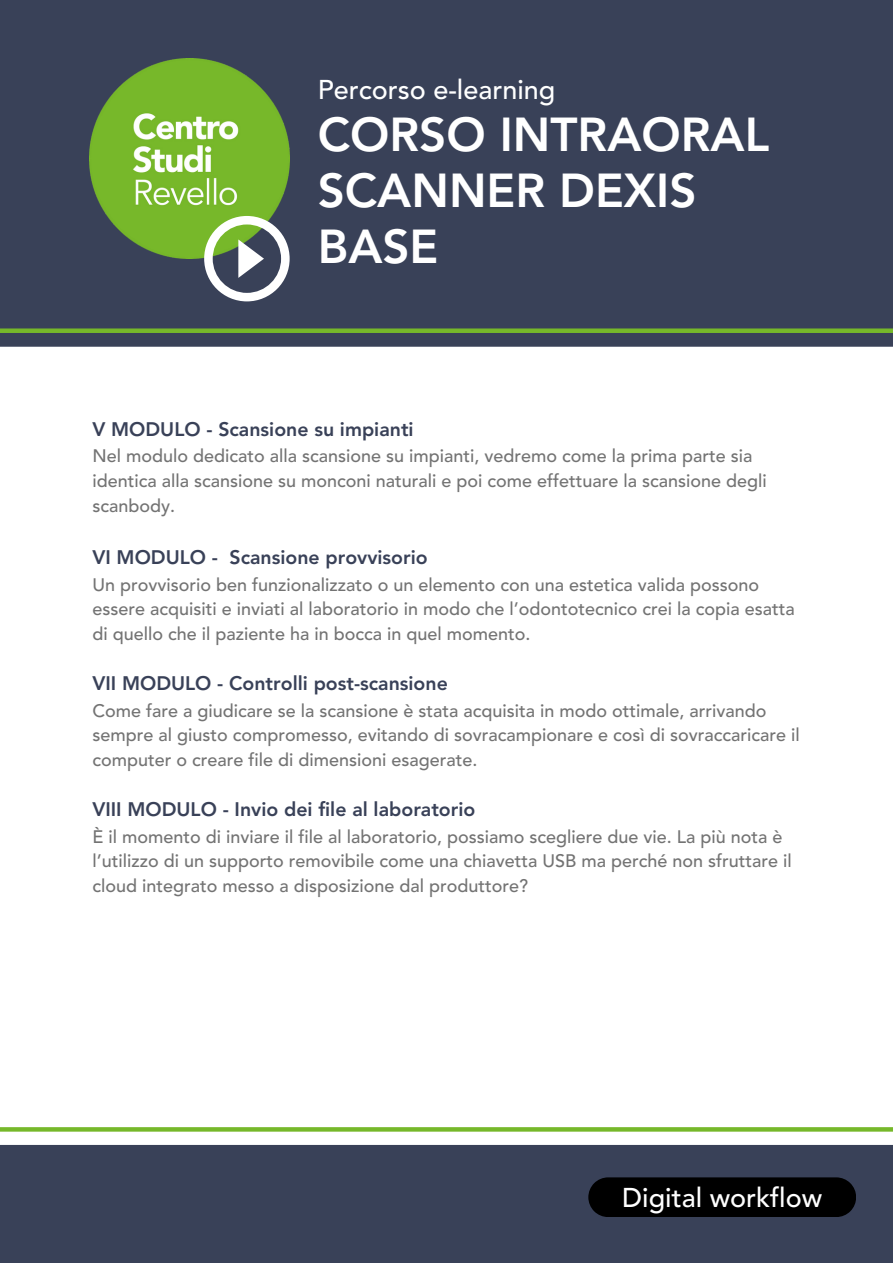
<style>
.page{position:relative;width:893px;height:1264px;background:#fff}
.page>*{position:absolute;margin:0;border:0;box-sizing:border-box;transform-origin:0 0}
.t1{font:800 47.25px/56.2px "Avenir LT Std";color:#fff}
.t2{font:500 27px "Avenir LT Std";color:#fff}
.t3{font:800 19.5px "Avenir LT Std";color:#394158}
.t4{font:500 18px/24.8px "Avenir LT Std";color:#737373}
</style>
<div class="page">
<div style="left:0;top:0;width:892px;height:1262px;background:#394158"></div>
<img style="left:89px;top:58px;width:200px;height:200px">
<svg style="left:204px;top:216px;width:85px;height:85px"></svg>
<div style="left:0;top:347px;width:892px;height:797px;background:#fff"></div>
<div style="left:588px;top:1177px;width:268px;height:39px;background:#000"></div>
<svg style="left:0;top:1127px;width:892px;height:4px;background:#7bba32"></svg>
<div style="left:0;top:328px;width:892px;height:5px;background:#76b82a"></div>
<p class="t2" style="left:318px;top:79px;width:239px">Percorso e-learning</p>
<p class="t1" style="left:318px;top:110px;width:453px">CORSO INTRAORAL<br>SCANNER DEXIS</p>
<p class="t1" style="left:318px;top:223px;width:122px">BASE</p>
<p class="t3" style="left:92px;top:421px;width:323px">V MODULO - Scansione su impianti</p>
<p class="t4" style="left:92px;top:445px;width:675px">Nel modulo dedicato alla scansione su impianti, vedremo come la prima parte sia identica alla scansione su monconi naturali e poi come effettuare la scansione degli scanbody.</p>
<p class="t3" style="left:92px;top:549px;width:337px">VI MODULO - Scansione provvisorio</p>
<p class="t4" style="left:92px;top:573px;width:703px">Un provvisorio ben funzionalizzato o un elemento con una estetica valida possono essere acquisiti e inviati al laboratorio in modo che l’odontotecnico crei la copia esatta di quello che il paziente ha in bocca in quel momento.</p>
<p class="t3" style="left:92px;top:675px;width:357px">VII MODULO - Controlli post-scansione</p>
<p class="t4" style="left:92px;top:699px;width:708px">Come fare a giudicare se la scansione è stata acquisita in modo ottimale, arrivando sempre al giusto compromesso, evitando di sovracampionare e così di sovraccaricare il computer o creare file di dimensioni esagerate.</p>
<p class="t3" style="left:92px;top:800px;width:384px">VIII MODULO - Invio dei file al laboratorio</p>
<p class="t4" style="left:92px;top:825px;width:700px">È il momento di inviare il file al laboratorio, possiamo scegliere due vie. La più nota è l’utilizzo di un supporto removibile come una chiavetta USB ma perché non sfruttare il cloud integrato messo a disposizione dal produttore?</p>
<p class="t2" style="left:622px;top:1186px;width:201px">Digital workflow</p>
</div>
